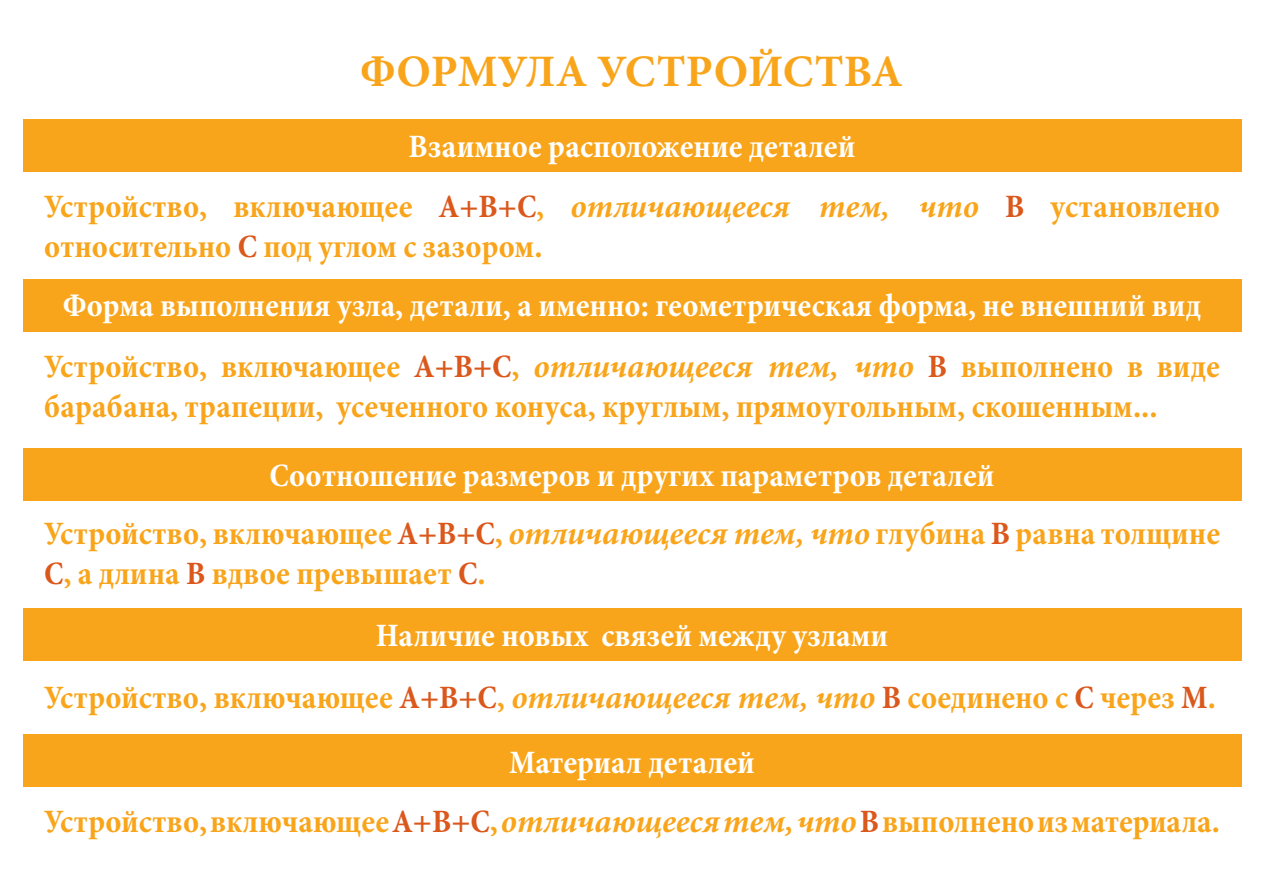
<style>
.page{position:relative;width:1263px;height:893px;background:#fff}
.page>*{position:absolute;margin:0;border:0;box-sizing:border-box;transform-origin:0 0}
.t1{font:700 45px "Minion Pro";color:#f9a51b}
.t2{font:700 condensed 33px/60.3px "Minion Pro";color:#f9a51b;text-align:center}
.t3{font:700 condensed 33px/58.2px "Minion Pro";color:#fff;text-align:center}
.s1{color:#fff}
.s2{color:#db581c}
.s3{font-style:italic;font-stretch:normal}
.s4{color:#f9a51b}
.s5{font-style:italic;font-stretch:normal;color:#f9a51b}
</style>
<div class="page">
<div style="left:23px;top:119px;width:1218px;height:52px;background:#f9a51b"></div>
<div style="left:23px;top:279px;width:1218px;height:52px;background:#f9a51b"></div>
<div style="left:23px;top:448px;width:1218px;height:52px;background:#f9a51b"></div>
<div style="left:23px;top:608px;width:1218px;height:52px;background:#f9a51b"></div>
<div style="left:23px;top:735px;width:1218px;height:52px;background:#f9a51b"></div>
<h1 class="t1" style="left:360px;top:40px;width:544px">ФОРМУЛА УСТРОЙСТВА</h1>
<p class="t2" style="left:44px;top:116px;width:1177px"><span class="s1">Взаимное расположение деталей<br></span>Устройство, включающее <span class="s2">А+В+С</span>, <span class="s3">отличающееся тем, что</span> <span class="s2">В</span> установлено</p>
<p class="t2" style="left:44px;top:216px;width:500px">относительно <span class="s2">С</span> под углом с зазором.</p>
<p class="t3" style="left:63px;top:276px;width:1140px">Форма выполнения узла, детали, а именно: геометрическая форма, не внешний вид</p>
<p class="t2" style="left:44px;top:337px;width:1177px">Устройство, включающее <span class="s2">А+В+С</span>, <span class="s3">отличающееся тем, что</span> <span class="s2">В</span> выполнено в виде</p>
<p class="t2" style="left:44px;top:376px;width:1115px">барабана, трапеции, усеченного конуса, круглым, прямоугольным, скошенным...</p>
<p class="t3" style="left:44px;top:446px;width:1177px">Соотношение размеров и других параметров деталей<br><span class="s4">Устройство, включающее</span> <span class="s2">А+В+С</span><span class="s4">,</span> <span class="s5">отличающееся тем, что</span> <span class="s4">глубина</span> <span class="s2">В</span> <span class="s4">равна толщине</span></p>
<p class="t2" style="left:44px;top:543px;width:443px"><span class="s2">С</span>, а длина <span class="s2">В</span> вдвое превышает <span class="s2">С</span>.</p>
<p class="t3" style="left:376px;top:606px;width:514px">Наличие новых связей между узлами</p>
<p class="t2" style="left:44px;top:667px;width:1173px">Устройство, включающее <span class="s2">А+В+С</span>, <span class="s3">отличающееся тем, что</span> <span class="s2">В</span> соединено с <span class="s2">С</span> через <span class="s2">М</span>.</p>
<p class="t2" style="left:44px;top:732px;width:1177px;line-height:59.2px"><span class="s1">Материал деталей<br></span>Устройство, включающее <span class="s2">А+В+С</span>, <span class="s3">отличающееся тем, что</span><span class="s2">В</span> выполнено из материала.</p>
</div>
